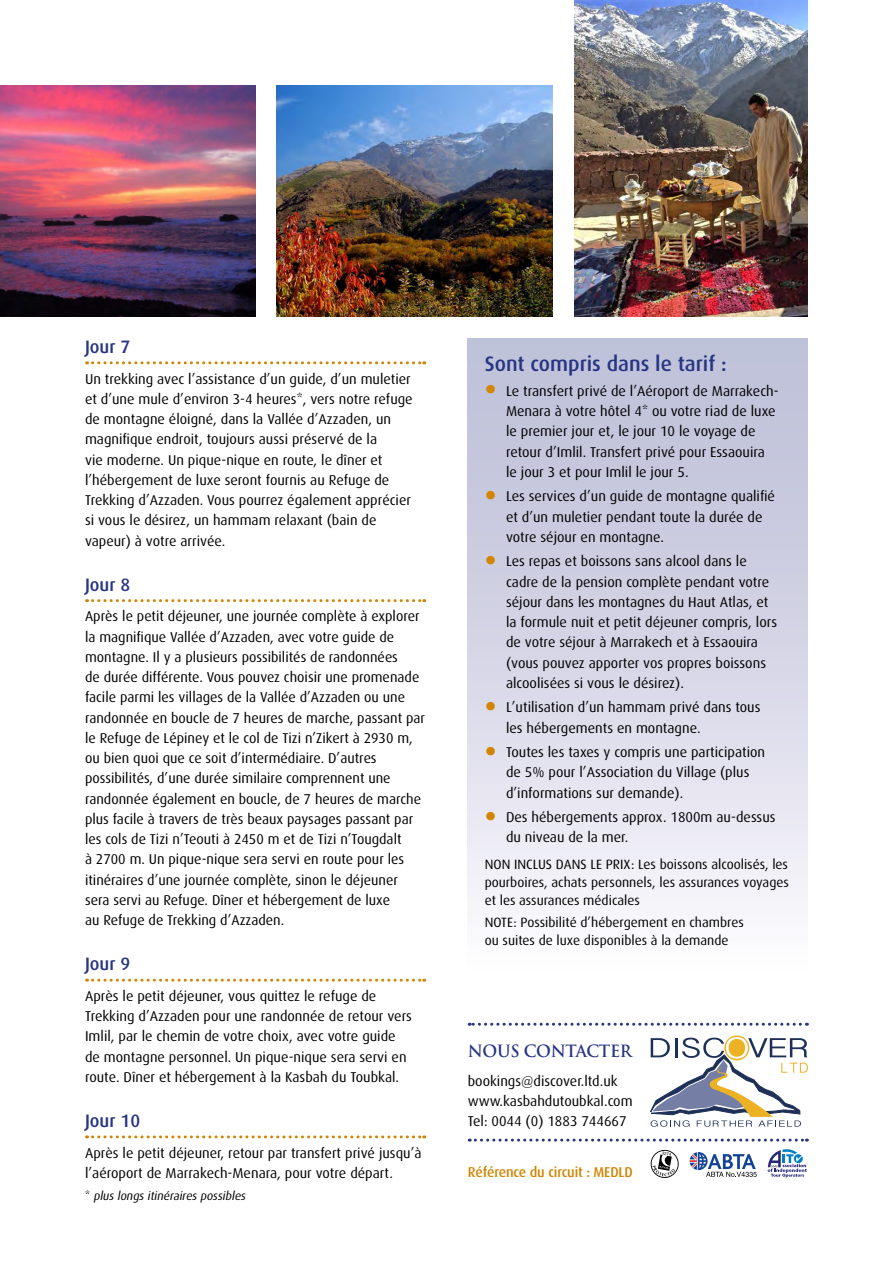
<style>
.page{position:relative;width:893px;height:1263px;background:#fff}
.page>*{position:absolute;margin:0;border:0;box-sizing:border-box;transform-origin:0 0}
._04-Subhead{font:500 21px "Dax";color:#283583}
._10-DayHead{font:500 18px "Dax";color:#283583}
._01-SubTrekHead{font:700 16.5px "Trajan";letter-spacing:-.02em;color:#283583}
._06-Text{font:14.25px/20.2px "Dax";color:#000}
._07-BulletText{font:14.25px/20.2px "Dax";color:#000}
._11-Costs{font:500 14.25px "Dax";letter-spacing:-.01em;color:#d18503}
._13-Note{font:13.5px/18px "Dax";color:#000;text-align:justify}
._06-Text-2{font:italic 12px "Dax";color:#000}
.s1{font-style:normal}
.s2{font-weight:700;font-size:30px;color:#d18503}
</style>
<div class="page">
<svg style="left:469px;top:1023px;width:331px;height:3px"></svg>
<svg style="left:651px;top:1150px;width:28px;height:28px"></svg>
<svg style="left:690px;top:1152px;width:67px;height:25px"></svg>
<svg style="left:768px;top:1149px;width:39px;height:29px"></svg>
<svg style="left:469px;top:1138px;width:338px;height:3px"></svg>
<svg style="left:724px;top:1035px;width:25px;height:25px"></svg>
<svg style="left:651px;top:1037px;width:157px;height:90px"></svg>
<svg style="left:87px;top:361px;width:338px;height:3px"></svg>
<svg style="left:87px;top:599px;width:338px;height:3px"></svg>
<svg style="left:87px;top:979px;width:338px;height:3px"></svg>
<svg style="left:87px;top:1135px;width:338px;height:3px"></svg>
<div style="left:468px;top:338px;width:340px;height:634px;background:linear-gradient(to bottom,#b8bbd5,#faf8fc)"></div>
<img style="left:0;top:85px;width:255px;height:232px">
<img style="left:574px;top:0;width:234px;height:317px">
<img style="left:276px;top:85px;width:277px;height:232px">
<p class="_10-DayHead" style="left:85px;top:336px;width:47px">Jour 7</p>
<p class="_06-Text" style="left:85px;top:369px;width:329px">Un trekking avec l’assistance d’un guide, d’un muletier et d’une mule d’environ 3-4 heures*, vers notre refuge de montagne éloigné, dans la Vallée d’Azzaden, un magnifique endroit, toujours aussi préservé de la<br>vie moderne. Un pique-nique en route, le dîner et l’hébergement de luxe seront fournis au Refuge de Trekking d’Azzaden. Vous pourrez également apprécier si vous le désirez, un hammam relaxant (bain de vapeur) à votre arrivée.</p>
<p class="_10-DayHead" style="left:85px;top:574px;width:47px">Jour 8</p>
<p class="_06-Text" style="left:85px;top:606px;width:342px">Après le petit déjeuner, une journée complète à explorer la magnifique Vallée d’Azzaden, avec votre guide de montagne. Il y a plusieurs possibilités de randonnées<br>de durée différente. Vous pouvez choisir une promenade facile parmi les villages de la Vallée d’Azzaden ou une randonnée en boucle de 7 heures de marche, passant par le Refuge de Lépiney et le col de Tizi n’Zikert à 2930 m, ou bien quoi que ce soit d’intermédiaire. D’autres possibilités, d’une durée similaire comprennent une randonnée également en boucle, de 7 heures de marche plus facile à travers de très beaux paysages passant par les cols de Tizi n’Teouti à 2450 m et de Tizi n’Tougdalt<br>à 2700 m. Un pique-nique sera servi en route pour les itinéraires d’une journée complète, sinon le déjeuner sera servi au Refuge. Dîner et hébergement de luxe<br>au Refuge de Trekking d’Azzaden.</p>
<p class="_10-DayHead" style="left:85px;top:954px;width:47px">Jour 9</p>
<p class="_06-Text" style="left:85px;top:986px;width:328px">Après le petit déjeuner, vous quittez le refuge de Trekking d’Azzaden pour une randonnée de retour vers Imlil, par le chemin de votre choix, avec votre guide de montagne personnel. Un pique-nique sera servi en route. Dîner et hébergement à la Kasbah du Toubkal.</p>
<p class="_10-DayHead" style="left:85px;top:1110px;width:57px">Jour 10</p>
<p class="_06-Text" style="left:85px;top:1143px;width:338px">Après le petit déjeuner, retour par transfert privé jusqu’à l’aéroport de Marrakech-Menara, pour votre départ.</p>
<p class="_06-Text-2" style="left:85px;top:1189px;width:164px"><span class="s1">*</span> plus longs itinéraires possibles</p>
<p class="_04-Subhead" style="left:485px;top:352px;width:243px">Sont compris dans le tarif :</p>
<p class="_07-BulletText" style="left:506px;top:381px;width:272px;text-indent:-21px"><span class="s2">•</span> Le transfert privé de l’Aéroport de Marrakech-Menara à votre hôtel 4* ou votre riad de luxe le premier jour et, le jour 10 le voyage de retour d’Imlil. Transfert privé pour Essaouira le jour 3 et pour Imlil le jour 5.</p>
<p class="_07-BulletText" style="left:506px;top:486px;width:270px;text-indent:-21px"><span class="s2">•</span> Les services d’un guide de montagne qualifié et d’un muletier pendant toute la durée de votre séjour en montagne.</p>
<p class="_07-BulletText" style="left:506px;top:551px;width:273px;text-indent:-21px"><span class="s2">•</span> Les repas et boissons sans alcool dans le cadre de la pension complète pendant votre séjour dans les montagnes du Haut Atlas, et la formule nuit et petit déjeuner compris, lors de votre séjour à Marrakech et à Essaouira (vous pouvez apporter vos propres boissons alcoolisées si vous le désirez).</p>
<p class="_07-BulletText" style="left:506px;top:697px;width:256px;text-indent:-21px"><span class="s2">•</span> L’utilisation d’un hammam privé dans tous les hébergements en montagne.</p>
<p class="_07-BulletText" style="left:506px;top:742px;width:261px;text-indent:-21px"><span class="s2">•</span> Toutes les taxes y compris une participation de 5% pour l’Association du Village (plus d’informations sur demande).</p>
<p class="_07-BulletText" style="left:506px;top:807px;width:271px;text-indent:-21px"><span class="s2">•</span> Des hébergements approx. 1800m au-dessus du niveau de la mer.</p>
<p class="_13-Note" style="left:485px;top:855px;width:306px">NON INCLUS DANS LE PRIX: Les boissons alcoolisés, les pourboires, achats personnels, les assurances voyages et les assurances médicales</p>
<p class="_13-Note" style="left:485px;top:913px;width:261px">NOTE: Possibilité d’hébergement en chambres ou suites de luxe disponibles à la demande</p>
<p class="_01-SubTrekHead" style="left:468px;top:1041px;width:166px">NOUS CONTACTER</p>
<p class="_06-Text" style="left:468px;top:1071px;width:151px">bookings@discover.ltd.uk</p>
<p class="_06-Text" style="left:468px;top:1091px;width:166px">www.kasbahdutoubkal.com</p>
<p class="_06-Text" style="left:468px;top:1111px;width:160px">Tel: 0044 (0) 1883 744667</p>
<p class="_11-Costs" style="left:468px;top:1164px;width:166px">Référence du circuit : MEDLD</p>
</div>
